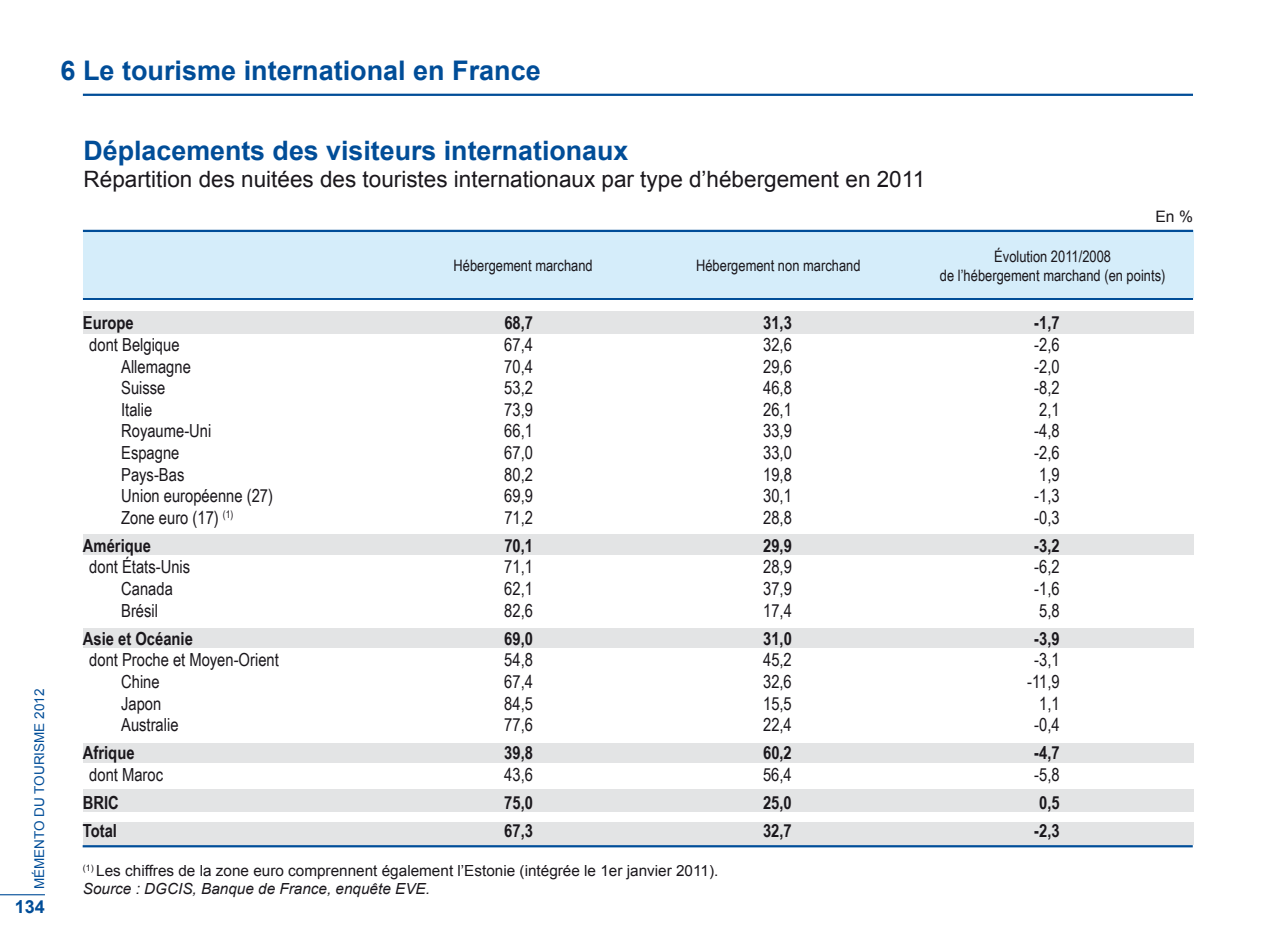
<style>
.page{position:relative;width:1276px;height:951px;background:#fff}
.page>*{position:absolute;margin:0;border:0;box-sizing:border-box;transform-origin:0 0}
.t1{font:700 27px "Arial";color:#004d98}
.t2{font:700 26.78px "Arial";color:#004d98}
.t3{font:22.5px "Arial";color:#1a171c}
.t4{font:18px "Arial Narrow";color:#1a171c}
.t5{font:700 18px "Arial Narrow";color:#1a171c}
.t6{font:700 18px "Arial";color:#004d98}
.t7{font:15.75px/18.9px "Arial Narrow";color:#1a171c;text-align:center}
.t8{font:15.75px "Arial";color:#1a171c}
.t9{font:15.3px/18.4px "Arial";color:#1a171c}
.t10{font:13.5px "Arial";color:#004d98}
.s1{font-style:italic}
</style>
<div class="page">
<hr style="left:0;top:894px;width:45px;height:1px;background:#004d98">
<hr style="left:83px;top:94px;width:1110px;height:2px;background:#004d98">
<div style="left:83px;top:311px;width:1110px;height:23px;background:#e3e4e5"></div>
<div style="left:83px;top:534px;width:1110px;height:21px;background:#e3e4e5"></div>
<div style="left:83px;top:743px;width:1110px;height:19px;background:#e3e4e5"></div>
<div style="left:83px;top:821px;width:1110px;height:23px;background:#e3e4e5"></div>
<div style="left:83px;top:788px;width:1110px;height:23px;background:#e3e4e5"></div>
<div style="left:83px;top:628px;width:1110px;height:19px;background:#e3e4e5"></div>
<hr style="left:83px;top:845px;width:1109px;height:2px;background:#004d98">
<hr style="left:83px;top:298px;width:1110px;height:2px;background:#004d98">
<div style="left:83px;top:230px;width:1110px;height:68px;background:#d5edfa"></div>
<hr style="left:83px;top:230px;width:1110px;height:2px;background:#004d98">
<h1 class="t1" style="left:61px;top:53px;width:482px">6 Le tourisme international en France</h1>
<p class="t10" style="left:30px;top:889px;width:202px;rotate:-90deg">mémento du tourisme 2012</p>
<p class="t6" style="left:15px;top:894px;width:32px">134</p>
<h2 class="t2" style="left:84px;top:133px;width:546px">Déplacements des visiteurs internationaux</h2>
<p class="t3" style="left:84px;top:164px;width:843px">Répartition des nuitées des touristes internationaux par type d’hébergement en 2011</p>
<p class="t7" style="left:453px;top:255px;width:141px">Hébergement marchand</p>
<p class="t7" style="left:696px;top:255px;width:166px">Hébergement non marchand</p>
<p class="t8" style="left:1155px;top:206px;width:39px">En %</p>
<p class="t7" style="left:940px;top:246px;width:227px">Évolution 2011/2008<br>de l’hébergement marchand (en points)</p>
<p class="t5" style="left:83px;top:309px;width:52px">Europe</p>
<p class="t5" style="left:504px;top:309px;width:30px">68,7</p>
<p class="t5" style="left:763px;top:309px;width:30px">31,3</p>
<p class="t5" style="left:1034px;top:309px;width:27px">-1,7</p>
<p class="t4" style="left:89px;top:331px;width:92px">dont Belgique</p>
<p class="t4" style="left:504px;top:331px;width:30px">67,4</p>
<p class="t4" style="left:763px;top:331px;width:30px">32,6</p>
<p class="t4" style="left:1034px;top:331px;width:27px">-2,6</p>
<p class="t4" style="left:121px;top:353px;width:71px">Allemagne</p>
<p class="t4" style="left:504px;top:353px;width:30px">70,4</p>
<p class="t4" style="left:763px;top:353px;width:30px">29,6</p>
<p class="t4" style="left:1034px;top:353px;width:27px">-2,0</p>
<p class="t4" style="left:121px;top:374px;width:46px">Suisse</p>
<p class="t4" style="left:504px;top:374px;width:30px">53,2</p>
<p class="t4" style="left:763px;top:374px;width:30px">46,8</p>
<p class="t4" style="left:1034px;top:374px;width:27px">-8,2</p>
<p class="t4" style="left:121px;top:396px;width:33px">Italie</p>
<p class="t4" style="left:504px;top:396px;width:30px">73,9</p>
<p class="t4" style="left:763px;top:396px;width:30px">26,1</p>
<p class="t4" style="left:1039px;top:396px;width:22px">2,1</p>
<p class="t4" style="left:121px;top:417px;width:92px">Royaume-Uni</p>
<p class="t4" style="left:504px;top:417px;width:30px">66,1</p>
<p class="t4" style="left:763px;top:417px;width:30px">33,9</p>
<p class="t4" style="left:1034px;top:417px;width:27px">-4,8</p>
<p class="t4" style="left:121px;top:439px;width:60px">Espagne</p>
<p class="t4" style="left:504px;top:439px;width:30px">67,0</p>
<p class="t4" style="left:763px;top:439px;width:30px">33,0</p>
<p class="t4" style="left:1034px;top:439px;width:27px">-2,6</p>
<p class="t4" style="left:121px;top:461px;width:65px">Pays-Bas</p>
<p class="t4" style="left:504px;top:461px;width:30px">80,2</p>
<p class="t4" style="left:763px;top:461px;width:30px">19,8</p>
<p class="t4" style="left:1039px;top:461px;width:22px">1,9</p>
<p class="t4" style="left:121px;top:482px;width:153px">Union européenne (27)</p>
<p class="t4" style="left:504px;top:482px;width:30px">69,9</p>
<p class="t4" style="left:763px;top:482px;width:30px">30,1</p>
<p class="t4" style="left:1034px;top:482px;width:27px">-1,3</p>
<p class="t4" style="left:121px;top:504px;width:114px">Zone euro (17) <sup>(1)</sup></p>
<p class="t4" style="left:504px;top:504px;width:30px">71,2</p>
<p class="t4" style="left:763px;top:504px;width:30px">28,8</p>
<p class="t4" style="left:1034px;top:504px;width:27px">-0,3</p>
<p class="t5" style="left:83px;top:531px;width:70px">Amérique</p>
<p class="t5" style="left:504px;top:531px;width:30px">70,1</p>
<p class="t5" style="left:763px;top:531px;width:30px">29,9</p>
<p class="t5" style="left:1034px;top:531px;width:27px">-3,2</p>
<p class="t4" style="left:89px;top:553px;width:102px">dont États-Unis</p>
<p class="t4" style="left:504px;top:553px;width:30px">71,1</p>
<p class="t4" style="left:763px;top:553px;width:30px">28,9</p>
<p class="t4" style="left:1034px;top:553px;width:27px">-6,2</p>
<p class="t4" style="left:121px;top:575px;width:53px">Canada</p>
<p class="t4" style="left:504px;top:575px;width:30px">62,1</p>
<p class="t4" style="left:763px;top:575px;width:30px">37,9</p>
<p class="t4" style="left:1034px;top:575px;width:27px">-1,6</p>
<p class="t4" style="left:121px;top:597px;width:38px">Brésil</p>
<p class="t4" style="left:504px;top:597px;width:30px">82,6</p>
<p class="t4" style="left:763px;top:597px;width:30px">17,4</p>
<p class="t4" style="left:1039px;top:597px;width:22px">5,8</p>
<p class="t5" style="left:83px;top:624px;width:111px">Asie et Océanie</p>
<p class="t5" style="left:504px;top:624px;width:30px">69,0</p>
<p class="t5" style="left:763px;top:624px;width:30px">31,0</p>
<p class="t5" style="left:1034px;top:624px;width:27px">-3,9</p>
<p class="t4" style="left:89px;top:646px;width:191px">dont Proche et Moyen-Orient</p>
<p class="t4" style="left:504px;top:646px;width:30px">54,8</p>
<p class="t4" style="left:763px;top:646px;width:30px">45,2</p>
<p class="t4" style="left:1034px;top:646px;width:27px">-3,1</p>
<p class="t4" style="left:121px;top:668px;width:40px">Chine</p>
<p class="t4" style="left:504px;top:668px;width:30px">67,4</p>
<p class="t4" style="left:763px;top:668px;width:30px">32,6</p>
<p class="t4" style="left:1027px;top:668px;width:34px">-11,9</p>
<p class="t4" style="left:121px;top:689px;width:42px">Japon</p>
<p class="t4" style="left:504px;top:689px;width:30px">84,5</p>
<p class="t4" style="left:763px;top:689px;width:30px">15,5</p>
<p class="t4" style="left:1039px;top:689px;width:22px">1,1</p>
<p class="t4" style="left:121px;top:711px;width:59px">Australie</p>
<p class="t4" style="left:504px;top:711px;width:30px">77,6</p>
<p class="t4" style="left:763px;top:711px;width:30px">22,4</p>
<p class="t4" style="left:1034px;top:711px;width:27px">-0,4</p>
<p class="t5" style="left:83px;top:739px;width:53px">Afrique</p>
<p class="t5" style="left:504px;top:739px;width:30px">39,8</p>
<p class="t5" style="left:763px;top:739px;width:30px">60,2</p>
<p class="t5" style="left:1034px;top:739px;width:27px">-4,7</p>
<p class="t4" style="left:89px;top:761px;width:75px">dont Maroc</p>
<p class="t4" style="left:504px;top:761px;width:30px">43,6</p>
<p class="t4" style="left:763px;top:761px;width:30px">56,4</p>
<p class="t4" style="left:1034px;top:761px;width:27px">-5,8</p>
<p class="t5" style="left:83px;top:788px;width:38px">BRIC</p>
<p class="t5" style="left:504px;top:788px;width:30px">75,0</p>
<p class="t5" style="left:763px;top:788px;width:30px">25,0</p>
<p class="t5" style="left:1039px;top:788px;width:22px">0,5</p>
<p class="t5" style="left:83px;top:816px;width:36px">Total</p>
<p class="t5" style="left:504px;top:816px;width:30px">67,3</p>
<p class="t5" style="left:763px;top:816px;width:30px">32,7</p>
<p class="t5" style="left:1034px;top:816px;width:27px">-2,3</p>
<p class="t9" style="left:83px;top:861px;width:637px"><sup>(1)</sup> Les chiffres de la zone euro comprennent également l’Estonie (intégrée le 1er janvier 2011).<br><span class="s1">Source : DGCIS, Banque de France, enquête EVE.</span></p>
</div>
